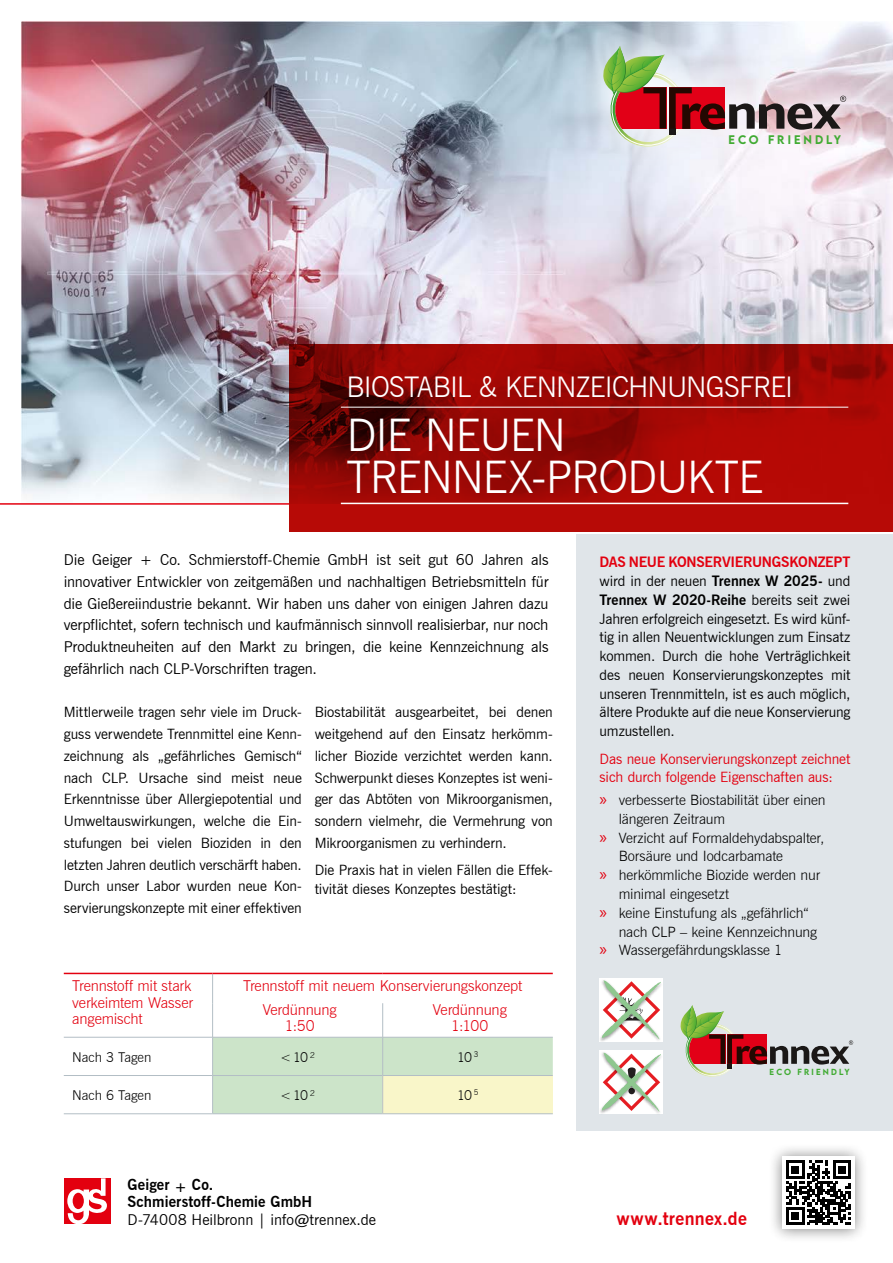
<style>
.page{position:relative;width:893px;height:1263px;background:#fff}
.page>*{position:absolute;margin:0;border:0;box-sizing:border-box;transform-origin:0 0}
.t1{font:300 45px/42px "News Gothic BT";letter-spacing:-.025em;color:#fff}
.t2{font:300 28.5px "News Gothic BT";letter-spacing:-.03em;color:#fff}
.t3{font:700 18px "News Gothic BT";letter-spacing:.015em;color:#e3000f}
.t4{font:15px/21.8px "News Gothic BT";letter-spacing:-.01em;color:#000;text-align:justify}
.t5{font:300 15px/16.5px "News Gothic BT";letter-spacing:-.01em;color:#e3000f;text-align:justify}
.t6{font:700 15px/17.2px "News Gothic BT";letter-spacing:.01em;color:#000}
.t7{font:14.25px/21.8px "News Gothic BT";letter-spacing:-.005em;color:#000;text-align:justify}
.t8{font:300 14.25px "News Gothic BT";letter-spacing:-.005em;color:#000}
.t9{font:14.25px/18.8px "News Gothic BT";letter-spacing:-.005em;color:#e3000f}
.t10{font:300 13.5px "News Gothic BT";letter-spacing:-.005em;color:#000}
.t11{font:500 11.1px "LEMONMILK Pro";letter-spacing:.27em;color:#41ab33}
.t12{font:500 7.8px "LEMONMILK Pro";letter-spacing:.27em;color:#41ab33}
.s1{font-weight:700;color:#e3000f}
.s2{font-weight:700}
.s3{font-family:"Myriad Pro";font-weight:400;font-size:18px;color:#e3000f}
.s4{font-weight:400}
</style>
<div class="page">
<div style="left:576px;top:534px;width:317px;height:597px;background:#e0e5e9"></div>
<img style="left:21px;top:21px;width:872px;height:482px">
<svg style="left:289px;top:344px;width:604px;height:187px;background:#9d0805"></svg>
<img style="left:600px;top:978px;width:63px;height:64px">
<svg style="left:602px;top:980px;width:59px;height:59px;background:#ddcfc6"></svg>
<img style="left:600px;top:1050px;width:63px;height:64px">
<svg style="left:602px;top:1052px;width:59px;height:60px;background:#dccec5"></svg>
<hr style="left:0;top:503px;width:289px;height:2px;background:#e3000f">
<svg style="left:680px;top:1005px;width:173px;height:72px"></svg>
<svg style="left:566px;top:21px;width:312px;height:164px"></svg>
<svg style="left:602px;top:46px;width:244px;height:106px"></svg>
<div style="left:64px;top:1178px;width:46px;height:46px;background:#e3000f"></div>
<svg style="left:67px;top:1178px;width:40px;height:46px"></svg>
<div style="left:768px;top:1142px;width:101px;height:101px;background:#000;opacity:.5"></div>
<div style="left:782px;top:1157px;width:73px;height:72px;background:#fff"></div>
<svg style="left:786px;top:1160px;width:65px;height:65px"></svg>
<hr style="left:341px;top:407px;width:507px;height:1px;background:#fff">
<hr style="left:341px;top:503px;width:507px;height:1px;background:#fff">
<div style="left:213px;top:1038px;width:340px;height:75px;background:#cce4c9"></div>
<div style="left:383px;top:1075px;width:170px;height:39px;background:#f9f6c9"></div>
<hr style="left:64px;top:1113px;width:149px;height:1px;background:#b3bec5">
<hr style="left:383px;top:1113px;width:170px;height:1px;background:#b3bec5">
<hr style="left:213px;top:1113px;width:170px;height:1px;background:#b3bec5">
<hr style="left:64px;top:1037px;width:148px;height:1px;background:#b3bec5">
<hr style="left:383px;top:1037px;width:170px;height:1px;background:#b3bec5">
<hr style="left:64px;top:1075px;width:148px;height:1px;background:#b3bec5">
<hr style="left:383px;top:1075px;width:170px;height:1px;background:#b3bec5">
<hr style="left:213px;top:1037px;width:169px;height:1px;background:#b3bec5">
<hr style="left:213px;top:1075px;width:169px;height:1px;background:#b3bec5">
<svg style="left:212px;top:974px;width:1px;height:29px"></svg>
<hr style="left:212px;top:1037px;width:1px;height:38px;background:#b3bec5">
<hr style="left:212px;top:1075px;width:1px;height:38px;background:#b3bec5">
<hr style="left:212px;top:1003px;width:1px;height:34px;background:#b3bec5">
<hr style="left:382px;top:1003px;width:1px;height:34px;background:#b3bec5">
<hr style="left:382px;top:1037px;width:1px;height:38px;background:#b3bec5">
<hr style="left:382px;top:1075px;width:1px;height:38px;background:#b3bec5">
<hr style="left:64px;top:973px;width:149px;height:1px;background:#e3000f">
<hr style="left:213px;top:973px;width:170px;height:1px;background:#e3000f">
<hr style="left:383px;top:973px;width:170px;height:1px;background:#e3000f">
<p class="t11" style="left:729px;top:132px;width:114px">ECO FRIENDLY</p>
<h2 class="t2" style="left:347px;top:370px;width:448px">BIOSTABIL &amp; KENNZEICHNUNGSFREI</h2>
<h1 class="t1" style="left:347px;top:414px;width:418px">DIE NEUEN<br>TRENNEX-PRODUKTE</h1>
<p class="t4" style="left:64px;top:549px;width:486px">Die Geiger + Co. Schmierstoff-Chemie GmbH ist seit gut 60 Jahren als innovativer Entwickler von zeitgemäßen und nachhaltigen Betriebsmitteln für die Gießereiindustrie bekannt. Wir haben uns daher von einigen Jahren dazu verpflichtet, sofern technisch und kaufmännisch sinnvoll realisierbar, nur noch Produktneuheiten auf den Markt zu bringen, die keine Kennzeichnung als gefährlich nach CLP-Vorschriften tragen.</p>
<p class="t7" style="left:600px;top:553px;width:252px;line-height:18.8px"><span class="s1">DAS NEUE KONSERVIERUNGSKONZEPT </span>wird in der neuen <span class="s2">Trennex W 2025-</span> und <span class="s2">Trennex W 2020-Reihe</span> bereits seit zwei Jahren erfolgreich eingesetzt. Es wird künf&shy;tig in allen Neuentwicklungen zum Einsatz kommen. Durch die hohe Verträglichkeit des neuen Konservierungskonzeptes mit unseren Trennmitteln, ist es auch möglich, ältere Produkte auf die neue Konservierung umzustellen.</p>
<p class="t9" style="left:600px;top:749px;width:252px">Das neue Konservierungskonzept zeichnet sich durch folgende Eigenschaften aus:</p>
<p class="t8" style="left:600px;top:791px;width:228px"><span class="s3">»</span> verbesserte Biostabilität über einen</p>
<p class="t8" style="left:619px;top:810px;width:108px">längeren Zeitraum</p>
<p class="t8" style="left:600px;top:829px;width:226px"><span class="s3">»</span> Verzicht auf Formaldehydabspalter,</p>
<p class="t8" style="left:619px;top:848px;width:166px">Borsäure und Iodcarbamate</p>
<p class="t8" style="left:600px;top:866px;width:222px"><span class="s3">»</span> herkömmliche Biozide werden nur</p>
<p class="t8" style="left:619px;top:885px;width:112px">minimal eingesetzt</p>
<p class="t8" style="left:600px;top:904px;width:211px"><span class="s3">»</span> keine Einstufung als „gefährlich“</p>
<p class="t8" style="left:619px;top:923px;width:200px">nach CLP – keine Kennzeichnung</p>
<p class="t8" style="left:600px;top:941px;width:185px"><span class="s3">»</span> Wassergefährdungsklasse 1</p>
<p class="t7" style="left:64px;top:701px;width:240px">Mittlerweile tragen sehr viele im Druck&shy;guss verwendete Trennmittel eine Kenn&shy;zeichnung als „gefährliches Gemisch“ nach CLP. Ursache sind meist neue Erkenntnisse über Allergiepotential und Umweltauswirkungen, welche die Ein&shy;stufungen bei vielen Bioziden in den letzten Jahren deutlich verschärft haben.<br>Durch unser Labor wurden neue Kon&shy;servierungskonzepte mit einer effektiven</p>
<p class="t7" style="left:315px;top:701px;width:240px">Biostabilität ausgearbeitet, bei denen weitgehend auf den Einsatz herkömm&shy;licher Biozide verzichtet werden kann.<br>Schwerpunkt dieses Konzeptes ist weni&shy;ger das Abtöten von Mikroorganismen, sondern vielmehr, die Vermehrung von Mikroorganismen zu verhindern.</p>
<p class="t7" style="left:315px;top:861px;width:240px;line-height:18.8px">Die Praxis hat in vielen Fällen die Effek&shy;tivität dieses Konzeptes bestätigt:</p>
<p class="t5" style="left:72px;top:977px;width:122px">Trennstoff mit stark verkeimtem Wasser angemischt</p>
<p class="t5" style="left:263px;top:974px;width:261px;line-height:23.4px;text-indent:-20px">Trennstoff mit neuem Konservierungskonzept<br>Verdünnung</p>
<p class="t5" style="left:433px;top:1001px;width:76px;text-align:center">Verdünnung<br>1:100</p>
<p class="t5" style="left:285px;top:1017px;width:31px">1:50</p>
<p class="t10" style="left:72px;top:1048px;width:81px">Nach 3 Tagen</p>
<p class="t10" style="left:280px;top:1048px;width:37px">&lt;10²</p>
<p class="t10" style="left:457px;top:1048px;width:23px">10<sup>3</sup></p>
<p class="t10" style="left:72px;top:1087px;width:81px">Nach 6 Tagen</p>
<p class="t10" style="left:280px;top:1087px;width:37px">&lt;10²</p>
<p class="t10" style="left:457px;top:1087px;width:23px">10<sup>5</sup></p>
<p class="t6" style="left:128px;top:1176px;width:250px">Geiger + Co.<br>Schmierstoff-Chemie GmbH<br><span class="s4">D-74008 Heilbronn | info</span>@<span class="s4">trennex.de</span></p>
<p class="t12" style="left:770px;top:1066px;width:81px">ECO FRIENDLY</p>
<p class="t3" style="left:617px;top:1207px;width:132px">www.trennex.de</p>
</div>
